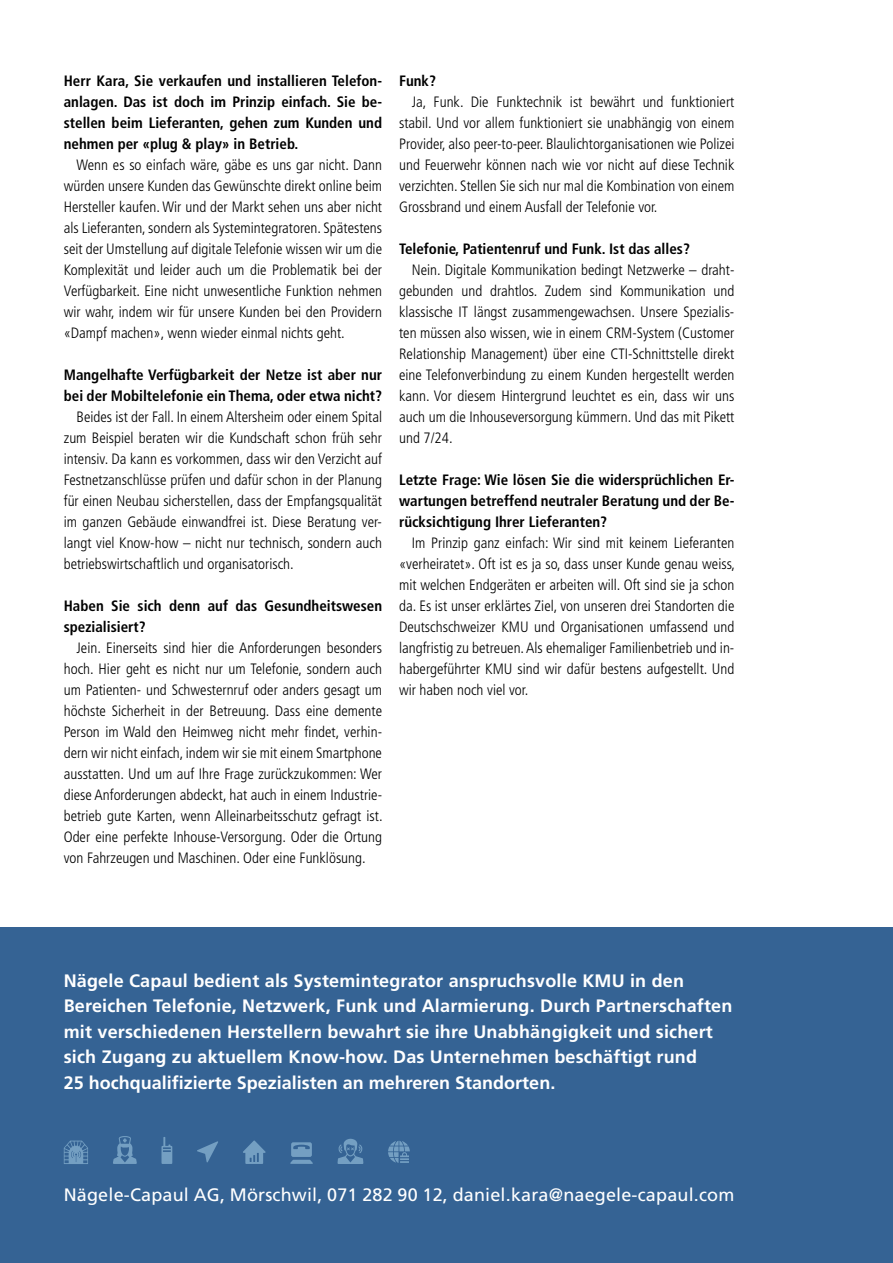
<style>
.page{position:relative;width:893px;height:1263px;background:#fff}
.page>*{position:absolute;margin:0;border:0;box-sizing:border-box;transform-origin:0 0}
.t1{font:700 18px/25.5px "Frutiger LT Std";letter-spacing:.01em;color:#fff}
.t2{font:18px "Frutiger LT Std";letter-spacing:.01em;color:#fff}
.t3{font:300 condensed 15px/21px "Frutiger LT Std";color:#000;text-align:justify}
.t4{font:700 condensed 15px/21px "Frutiger LT Std";color:#000;text-align:justify}
</style>
<div class="page">
<div style="left:0;top:927px;width:893px;height:336px;background:#356394"></div>
<svg style="left:113px;top:1136px;width:24px;height:28px"></svg>
<svg style="left:388px;top:1141px;width:22px;height:22px"></svg>
<svg style="left:337px;top:1139px;width:26px;height:25px"></svg>
<svg style="left:290px;top:1142px;width:23px;height:22px"></svg>
<svg style="left:161px;top:1137px;width:11px;height:27px"></svg>
<svg style="left:243px;top:1140px;width:23px;height:24px"></svg>
<svg style="left:197px;top:1141px;width:21px;height:21px"></svg>
<svg style="left:64px;top:1140px;width:24px;height:24px"></svg>
<p class="t4" style="left:64px;top:70px;width:320px">Herr Kara, Sie verkaufen und installieren Telefon&shy;anlagen. Das ist doch im Prinzip einfach. Sie be&shy;stellen beim Lieferanten, gehen zum Kunden und nehmen per «plug &amp; play» in Betrieb.</p>
<p class="t3" style="left:64px;top:154px;width:320px;text-indent:13px">Wenn es so einfach wäre, gäbe es uns gar nicht. Dann würden unsere Kunden das Gewünschte direkt online beim Hersteller kaufen. Wir und der Markt sehen uns aber nicht als Lieferanten, sondern als Systemintegratoren. Spätestens seit der Umstellung auf digitale Telefonie wissen wir um die Komplexität und leider auch um die Problematik bei der Verfügbarkeit. Eine nicht unwesentliche Funktion nehmen wir wahr, indem wir für unsere Kunden bei den Providern «Dampf machen», wenn wieder einmal nichts geht.</p>
<p class="t4" style="left:64px;top:364px;width:320px">Mangelhafte Verfügbarkeit der Netze ist aber nur bei der Mobiltelefonie ein Thema, oder etwa nicht?</p>
<p class="t3" style="left:64px;top:406px;width:320px;text-indent:13px">Beides ist der Fall. In einem Altersheim oder einem Spital zum Beispiel beraten wir die Kundschaft schon früh sehr intensiv. Da kann es vorkommen, dass wir den Verzicht auf Festnetzanschlüsse prüfen und dafür schon in der Planung für einen Neubau sicherstellen, dass der Empfangsqualität im ganzen Gebäude einwandfrei ist. Diese Beratung ver&shy;langt viel Know-how – nicht nur technisch, sondern auch betriebswirtschaftlich und organisatorisch.</p>
<p class="t4" style="left:64px;top:595px;width:320px">Haben Sie sich denn auf das Gesundheitswesen spezialisiert?</p>
<p class="t3" style="left:64px;top:637px;width:320px;text-indent:13px">Jein. Einerseits sind hier die Anforderungen besonders hoch. Hier geht es nicht nur um Telefonie, sondern auch um Patienten- und Schwesternruf oder anders gesagt um höchste Sicherheit in der Betreuung. Dass eine demente Person im Wald den Heimweg nicht mehr findet, verhin&shy;dern wir nicht einfach, indem wir sie mit einem Smartphone ausstatten. Und um auf Ihre Frage zurückzukommen: Wer diese Anforderungen abdeckt, hat auch in einem Industrie&shy;betrieb gute Karten, wenn Alleinarbeitsschutz gefragt ist.<br>Oder eine perfekte Inhouse-Versorgung. Oder die Ortung von Fahrzeugen und Maschinen. Oder eine Funklösung.</p>
<p class="t4" style="left:399px;top:70px;width:38px">Funk?</p>
<p class="t3" style="left:399px;top:91px;width:337px;text-indent:13px">Ja, Funk. Die Funktechnik ist bewährt und funktioniert stabil. Und vor allem funktioniert sie unabhängig von einem Provider, also peer-to-peer. Blaulichtorganisationen wie Polizei und Feuerwehr können nach wie vor nicht auf diese Technik verzichten. Stellen Sie sich nur mal die Kombination von einem Grossbrand und einem Ausfall der Telefonie vor.</p>
<p class="t4" style="left:399px;top:238px;width:292px">Telefonie, Patientenruf und Funk. Ist das alles?</p>
<p class="t3" style="left:399px;top:259px;width:337px;text-indent:13px">Nein. Digitale Kommunikation bedingt Netzwerke – draht&shy;gebunden und drahtlos. Zudem sind Kommunikation und klassische IT längst zusammengewachsen. Unsere Spezialis&shy;ten müssen also wissen, wie in einem CRM-System (Customer Relationship Management) über eine CTI-Schnittstelle direkt eine Telefonverbindung zu einem Kunden hergestellt werden kann. Vor diesem Hintergrund leuchtet es ein, dass wir uns auch um die Inhouseversorgung kümmern. Und das mit Pikett und 7/24.</p>
<p class="t4" style="left:399px;top:469px;width:337px">Letzte Frage: Wie lösen Sie die widersprüchlichen Er&shy;wartungen betreffend neutraler Beratung und der Be&shy;rücksichtigung Ihrer Lieferanten?</p>
<p class="t3" style="left:399px;top:532px;width:337px;text-indent:13px">Im Prinzip ganz einfach: Wir sind mit keinem Lieferanten «verheiratet». Oft ist es ja so, dass unser Kunde genau weiss, mit welchen Endgeräten er arbeiten will. Oft sind sie ja schon da. Es ist unser erklärtes Ziel, von unseren drei Standorten die Deutschschweizer KMU und Organisationen umfassend und langfristig zu betreuen. Als ehemaliger Familienbetrieb und in&shy;habergeführter KMU sind wir dafür bestens aufgestellt. Und wir haben noch viel vor.</p>
<p class="t1" style="left:64px;top:968px;width:670px">Nägele Capaul bedient als Systemintegrator anspruchsvolle KMU in den Bereichen Telefonie, Netzwerk, Funk und Alarmierung. Durch Partnerschaften mit verschiedenen Herstellern bewahrt sie ihre Unabhängigkeit und sichert sich Zugang zu aktuellem Know-how. Das Unternehmen beschäftigt rund<br>25 hochqualifizierte Spezialisten an mehreren Standorten.</p>
<p class="t2" style="left:64px;top:1184px;width:672px">Nägele-Capaul AG, Mörschwil, 071 282 90 12, daniel.kara@naegele-capaul.com</p>
</div>
